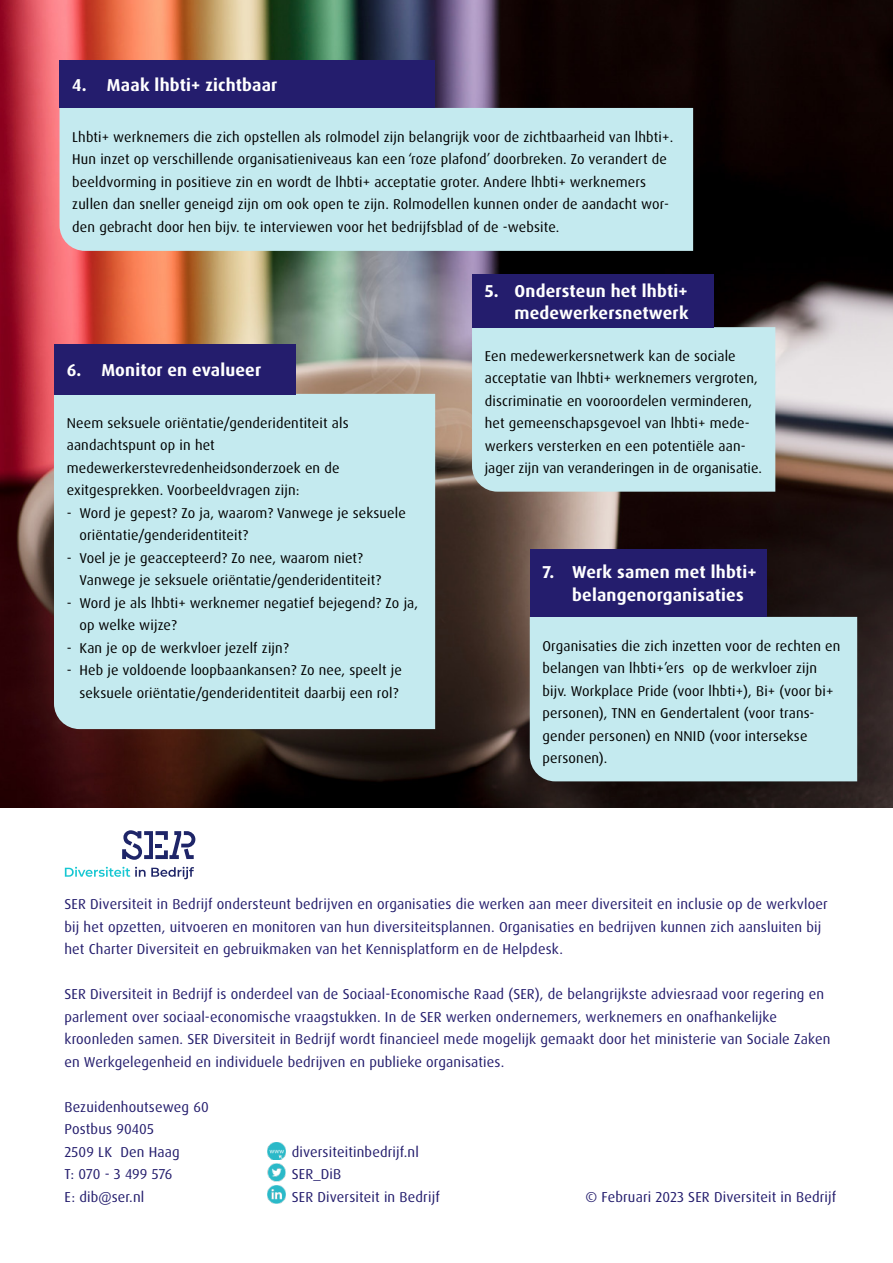
<style>
.page{position:relative;width:893px;height:1263px;background:#fff}
.page>*{position:absolute;margin:0;border:0;box-sizing:border-box;transform-origin:0 0}
._02_-_kop_in_blauw_k{font:700 17.25px/22.5px "Dax OT";letter-spacing:.01em;color:#fff;text-align:right}
._01b_platte_tekst_Sw{font:14.4px/22.5px "Dax OT";letter-spacing:.01em;color:#241d6d}
._03_-_platte_tekst_i{font:14.25px/22.5px "Dax OT";letter-spacing:.01em;color:#000}
</style>
<div class="page">
<img style="left:0;top:0;width:893px;height:807px">
<div style="left:60px;top:108px;width:633px;height:143px;background:#c4eaef"></div>
<div style="left:60px;top:61px;width:375px;height:47px;background:#241d6d"></div>
<div style="left:472px;top:327px;width:303px;height:165px;background:#c4eaef"></div>
<div style="left:472px;top:274px;width:241px;height:54px;background:#241d6d"></div>
<div style="left:54px;top:394px;width:381px;height:335px;background:#c4eaef"></div>
<div style="left:530px;top:617px;width:327px;height:164px;background:#c4eaef"></div>
<div style="left:54px;top:344px;width:242px;height:50px;background:#241d6d"></div>
<div style="left:530px;top:549px;width:237px;height:67px;background:#241d6d"></div>
<svg style="left:122px;top:830px;width:73px;height:30px"></svg>
<svg style="left:65px;top:867px;width:129px;height:12px"></svg>
<img style="left:268px;top:1142px;width:18px;height:18px">
<img style="left:268px;top:1186px;width:18px;height:18px">
<img style="left:267px;top:1163px;width:18px;height:18px">
<p class="_02_-_kop_in_blauw_k" style="left:72px;top:74px;width:207px">4. Maak lhbti+ zichtbaar</p>
<p class="_03_-_platte_tekst_i" style="left:72px;top:126px;width:602px">Lhbti+ werknemers die zich opstellen als rolmodel zijn belangrijk voor de zichtbaarheid van lhbti+.<br>Hun inzet op verschillende organisatieniveaus kan een ‘roze plafond’ doorbreken. Zo verandert de beeldvorming in positieve zin en wordt de lhbti+ acceptatie groter. Andere lhbti+ werknemers zullen dan sneller geneigd zijn om ook open te zijn. Rolmodellen kunnen onder de aandacht wor&shy;den gebracht door hen bijv. te interviewen voor het bedrijfsblad of de -website.</p>
<p class="_02_-_kop_in_blauw_k" style="left:67px;top:359px;width:196px">6. Monitor en evalueer</p>
<p class="_03_-_platte_tekst_i" style="left:67px;top:411px;width:283px">Neem seksuele oriëntatie/genderidentiteit als aandachtspunt op in het medewerkerstevredenheidsonderzoek en de exitgesprekken. Voorbeeldvragen zijn:</p>
<p class="_03_-_platte_tekst_i" style="left:80px;top:501px;width:328px;text-indent:-13px">- Word je gepest? Zo ja, waarom? Vanwege je seksuele oriëntatie/genderidentiteit?</p>
<p class="_03_-_platte_tekst_i" style="left:80px;top:546px;width:303px;text-indent:-13px">- Voel je je geaccepteerd? Zo nee, waarom niet?<br>Vanwege je seksuele oriëntatie/genderidentiteit?</p>
<p class="_03_-_platte_tekst_i" style="left:80px;top:591px;width:340px;text-indent:-13px">- Word je als lhbti+ werknemer negatief bejegend? Zo ja, op welke wijze?</p>
<p class="_03_-_platte_tekst_i" style="left:67px;top:636px;width:224px">- Kan je op de werkvloer jezelf zijn?</p>
<p class="_03_-_platte_tekst_i" style="left:67px;top:659px;width:337px;text-align:right">- Heb je voldoende loopbaankansen? Zo nee, speelt je seksuele oriëntatie/genderidentiteit daarbij een rol?</p>
<p class="_02_-_kop_in_blauw_k" style="left:485px;top:280px;width:205px">5. Ondersteun het lhbti+ medewerkersnetwerk</p>
<p class="_03_-_platte_tekst_i" style="left:485px;top:345px;width:279px">Een medewerkersnetwerk kan de sociale acceptatie van lhbti+ werknemers vergroten, discriminatie en vooroordelen verminderen, het gemeenschapsgevoel van lhbti+ mede&shy;werkers versterken en een potentiële aan&shy;jager zijn van veranderingen in de organisatie.</p>
<p class="_02_-_kop_in_blauw_k" style="left:572px;top:561px;width:186px;text-align:left;text-indent:-30px">7. Werk samen met lhbti+ belangenorganisaties</p>
<p class="_03_-_platte_tekst_i" style="left:542px;top:634px;width:299px">Organisaties die zich inzetten voor de rechten en belangen van lhbti+’ers op de werkvloer zijn bijv. Workplace Pride (voor lhbti+), Bi+ (voor bi+ personen), TNN en Gendertalent (voor trans&shy;gender personen) en NNID (voor intersekse personen).</p>
<p class="_01b_platte_tekst_Sw" style="left:64px;top:893px;width:765px">SER Diversiteit in Bedrijf ondersteunt bedrijven en organisaties die werken aan meer diversiteit en inclusie op de werkvloer bij het opzetten, uitvoeren en monitoren van hun diversiteitsplannen. Organisaties en bedrijven kunnen zich aansluiten bij het Charter Diversiteit en gebruikmaken van het Kennisplatform en de Helpdesk.</p>
<p class="_01b_platte_tekst_Sw" style="left:64px;top:983px;width:767px">SER Diversiteit in Bedrijf is onderdeel van de Sociaal-Economische Raad (SER), de belangrijkste adviesraad voor regering en parlement over sociaal-economische vraagstukken. In de SER werken ondernemers, werknemers en onafhankelijke kroonleden samen. SER Diversiteit in Bedrijf wordt financieel mede mogelijk gemaakt door het ministerie van Sociale Zaken en Werkgelegenheid en individuele bedrijven en publieke organisaties.</p>
<p class="_01b_platte_tekst_Sw" style="left:64px;top:1095px;width:146px">Bezuidenhoutseweg 60</p>
<p class="_01b_platte_tekst_Sw" style="left:64px;top:1118px;width:91px">Postbus 90405</p>
<p class="_01b_platte_tekst_Sw" style="left:64px;top:1140px;width:117px">2509 LK Den Haag</p>
<p class="_01b_platte_tekst_Sw" style="left:64px;top:1163px;width:109px">T: 070 - 3 499 576</p>
<p class="_01b_platte_tekst_Sw" style="left:64px;top:1185px;width:81px">E: dib@ser.nl</p>
<p class="_01b_platte_tekst_Sw" style="left:292px;top:1140px;width:129px">diversiteitinbedrijf.nl</p>
<p class="_01b_platte_tekst_Sw" style="left:292px;top:1163px;width:51px">SER_DiB</p>
<p class="_01b_platte_tekst_Sw" style="left:292px;top:1185px;width:150px">SER Diversiteit in Bedrijf</p>
<p class="_01b_platte_tekst_Sw" style="left:585px;top:1185px;width:252px">© Februari 2023 SER Diversiteit in Bedrijf</p>
</div>
